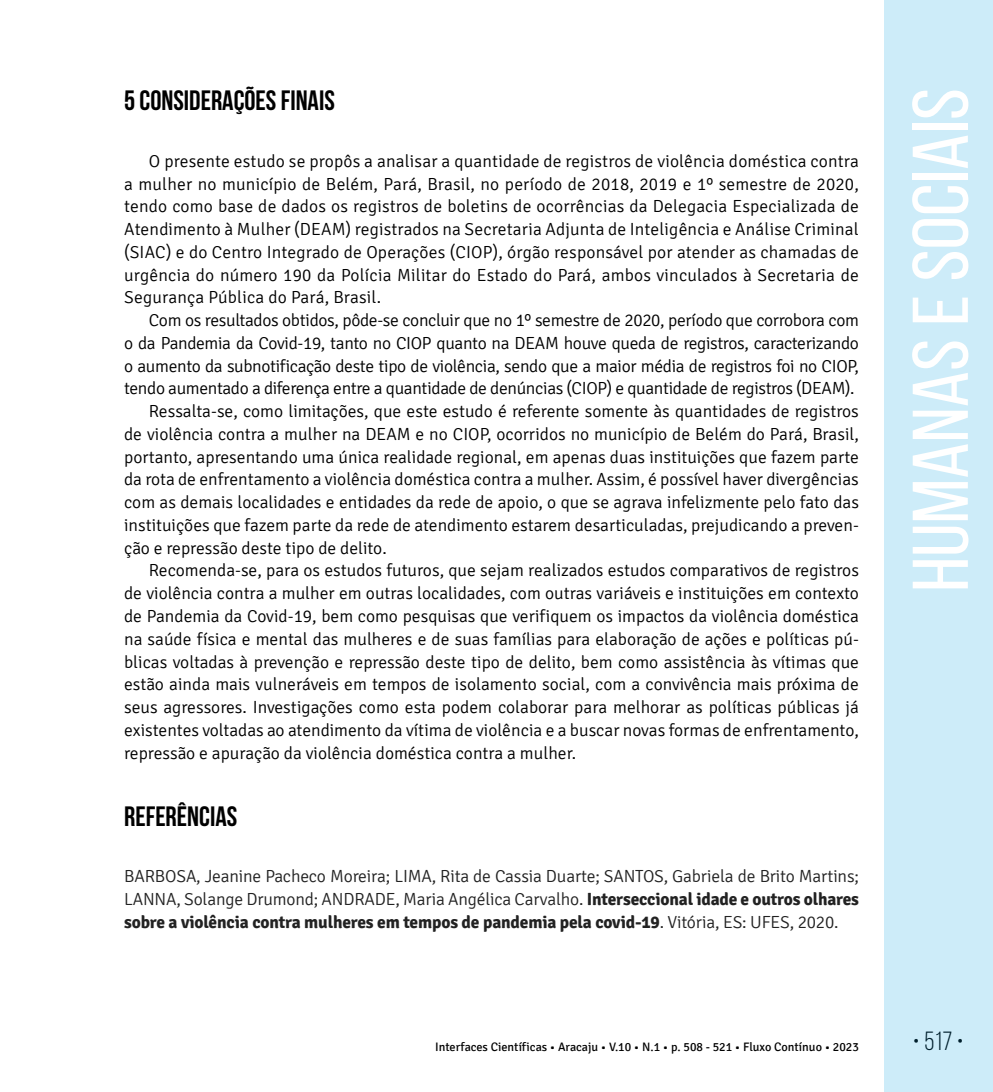
<style>
.page{position:relative;width:993px;height:1092px;background:#fff}
.page>*{position:absolute;margin:0;border:0;box-sizing:border-box;transform-origin:0 0}
.t1{font:78.75px "Bebas Neue";color:#fff;scale:1.09 1}
.t2{font:700 28px "Bebas Neue";color:#000}
.t3{font:26.25px "Bebas Neue";color:#000}
.t4{font:300 17.5px/22.8px "Signika";color:#000;text-align:justify}
.t5{font:300 17.5px "Signika";letter-spacing:-.02em;color:#000}
.t6{font:300 17.5px/22.8px "Signika";letter-spacing:-.01em;color:#222;text-align:justify}
.t7{font:12.25px "Signika";color:#000}
.s1{font-weight:700}
</style>
<div class="page">
<div style="left:883px;top:0;width:109px;height:1091px;background:#cdecf9"></div>
<h2 class="t2" style="left:124px;top:85px;width:212px">5 CONSIDERAÇÕES FINAIS</h2>
<p class="t4" style="left:124px;top:150px;width:736px;text-indent:25px">O presente estudo se propôs a analisar a quantidade de registros de violência doméstica contra a mulher no município de Belém, Pará, Brasil, no período de 2018, 2019 e 1º semestre de 2020, tendo como base de dados os registros de boletins de ocorrências da Delegacia Especializada de Atendimento à Mulher (DEAM) registrados na Secretaria Adjunta de Inteligência e Análise Criminal (SIAC) e do Centro Integrado de Operações (CIOP), órgão responsável por atender as chamadas de urgência do número 190 da Polícia Militar do Estado do Pará, ambos vinculados à Secretaria de Segurança Pública do Pará, Brasil.</p>
<p class="t5" style="left:149px;top:310px;width:711px">Com os resultados obtidos, pôde-se concluir que no 1º semestre de 2020, período que corrobora com</p>
<p class="t5" style="left:124px;top:333px;width:736px">o da Pandemia da Covid-19, tanto no CIOP quanto na DEAM houve queda de registros, caracterizando</p>
<p class="t5" style="left:124px;top:356px;width:736px">o aumento da subnotificação deste tipo de violência, sendo que a maior média de registros foi no CIOP,</p>
<p class="t5" style="left:124px;top:379px;width:731px">tendo aumentado a diferença entre a quantidade de denúncias (CIOP) e quantidade de registros (DEAM).</p>
<p class="t4" style="left:149px;top:400px;width:711px">Ressalta-se, como limitações, que este estudo é referente somente às quantidades de registros</p>
<p class="t4" style="left:124px;top:423px;width:736px">de violência contra a mulher na DEAM e no CIOP, ocorridos no município de Belém do Pará, Brasil,</p>
<p class="t4" style="left:124px;top:445px;width:736px">portanto, apresentando uma única realidade regional, em apenas duas instituições que fazem parte</p>
<p class="t4" style="left:124px;top:468px;width:736px">da rota de enfrentamento a violência doméstica contra a mulher. Assim, é possível haver divergências</p>
<p class="t4" style="left:124px;top:491px;width:736px">com as demais localidades e entidades da rede de apoio, o que se agrava infelizmente pelo fato das</p>
<p class="t4" style="left:124px;top:514px;width:736px">instituições que fazem parte da rede de atendimento estarem desarticuladas, prejudicando a preven-</p>
<p class="t4" style="left:124px;top:536px;width:264px">ção e repressão deste tipo de delito.</p>
<p class="t4" style="left:149px;top:559px;width:711px">Recomenda-se, para os estudos futuros, que sejam realizados estudos comparativos de registros</p>
<p class="t4" style="left:124px;top:582px;width:736px">de violência contra a mulher em outras localidades, com outras variáveis e instituições em contexto</p>
<p class="t4" style="left:124px;top:605px;width:736px">de Pandemia da Covid-19, bem como pesquisas que verifiquem os impactos da violência doméstica</p>
<p class="t4" style="left:124px;top:627px;width:736px">na saúde física e mental das mulheres e de suas famílias para elaboração de ações e políticas pú-</p>
<p class="t4" style="left:124px;top:650px;width:736px">blicas voltadas à prevenção e repressão deste tipo de delito, bem como assistência às vítimas que</p>
<p class="t4" style="left:124px;top:673px;width:736px">estão ainda mais vulneráveis em tempos de isolamento social, com a convivência mais próxima de</p>
<p class="t4" style="left:124px;top:696px;width:736px">seus agressores. Investigações como esta podem colaborar para melhorar as políticas públicas já</p>
<p class="t4" style="left:124px;top:718px;width:736px">existentes voltadas ao atendimento da vítima de violência e a buscar novas formas de enfrentamento,</p>
<p class="t4" style="left:124px;top:741px;width:453px">repressão e apuração da violência doméstica contra a mulher.</p>
<h2 class="t2" style="left:124px;top:800px;width:115px">REFERÊNCIAS</h2>
<p class="t6" style="left:124px;top:865px;width:736px">BARBOSA, Jeanine Pacheco Moreira; LIMA, Rita de Cassia Duarte; SANTOS, Gabriela de Brito Martins; LANNA, Solange Drumond; ANDRADE, Maria Angélica Carvalho. <span class="s1">Interseccional idade e outros olhares sobre a violência contra mulheres em tempos de pandemia pela covid-19</span>. Vitória, ES: UFES, 2020.</p>
<h1 class="t1" style="left:897px;top:591px;width:463px;rotate:-90deg">Humanas e Sociais</h1>
<p class="t7" style="left:435px;top:1040px;width:425px">Interfaces Científicas • Aracaju • V.10 • N.1 • p. 508 - 521 • Fluxo Contínuo • 2023</p>
<h3 class="t3" style="left:912px;top:1026px;width:52px">• 517 •</h3>
</div>
